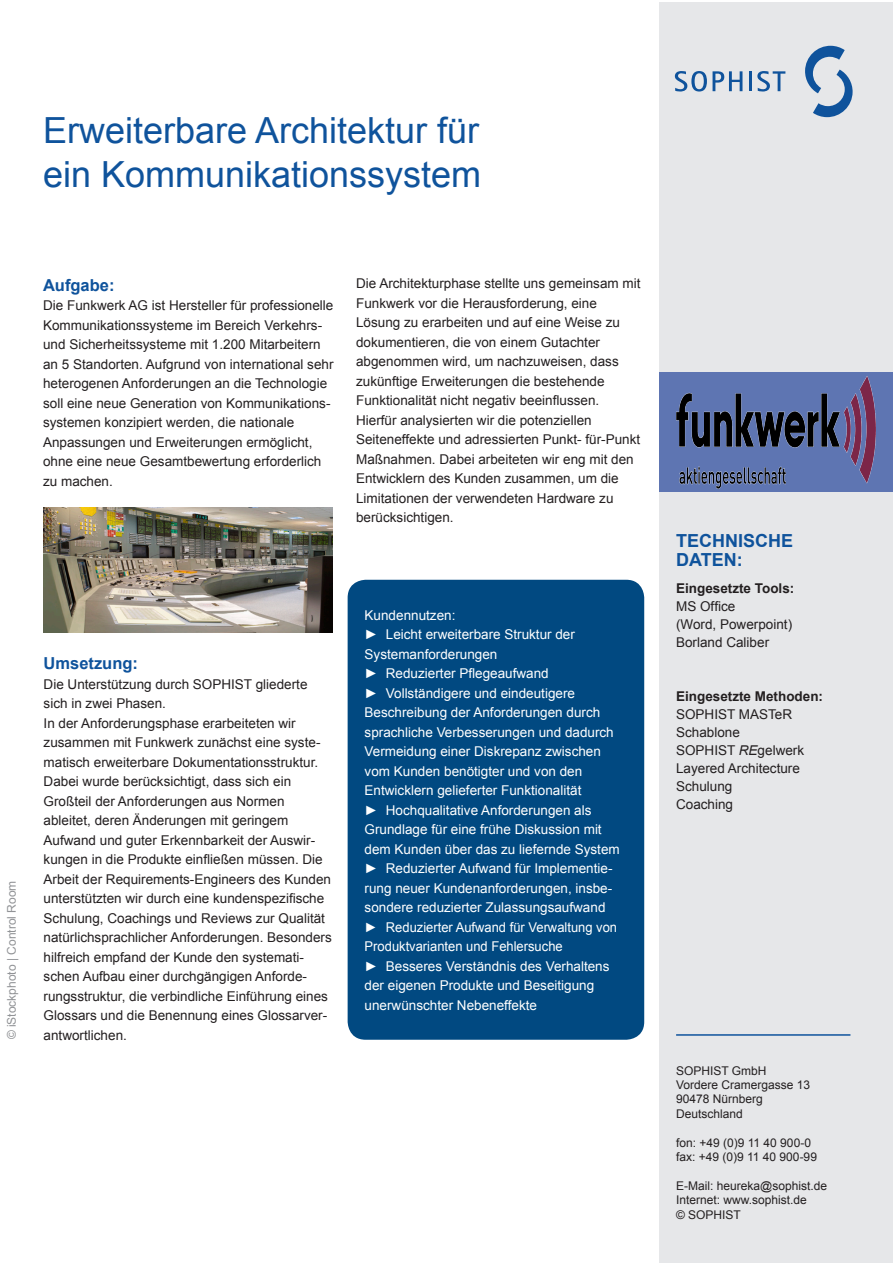
<style>
.page{position:relative;width:893px;height:1263px;background:#fff}
.page>*{position:absolute;margin:0;border:0;box-sizing:border-box;transform-origin:0 0}
.SOPHIST_Hauptübersch{font:36px/43.2px "Arial";color:#0f539c}
.SOPHIST_Standard_Übe{font:700 18px/19.5px "Arial";color:#0f539c}
.SOPHIST_Standard_Übe-2{font:700 16.5px "Arial";color:#0f539c}
.SOPHIST_Standard_Übe-3{font:13.5px/19.5px "Arial";color:#231f20}
.SOPHIST_Standard_Box{font:13.5px/19.5px "Arial";color:#fff}
.SOPHIST_Standard{font:13.5px "Arial";color:#231f20}
.SOPHIST_Standard_Box-2{font:13.5px/19.5px "Arial";color:#fff;scale:.96 1}
.SOPHIST_Standard-2{font:700 13.5px "Arial";color:#231f20}
.t1{font:12px "Arial";color:#231f20}
.SOPHIST_Standard-3{font:12px "Arial";color:#919396}
.s1{font-style:italic}
</style>
<div class="page">
<div style="left:659px;top:2px;width:234px;height:1261px;background:#e6e7e9"></div>
<hr style="left:676px;top:1034px;width:174px;height:2px;background:#0f539c">
<svg style="left:675px;top:71px;width:67px;height:21px"></svg>
<hr style="left:749px;top:71px;width:3px;height:20px;background:#0f539c">
<svg style="left:757px;top:71px;width:28px;height:21px"></svg>
<svg style="left:805px;top:46px;width:48px;height:71px"></svg>
<div style="left:659px;top:372px;width:234px;height:119px;background:#5e75b2"></div>
<img style="left:676px;top:376px;width:200px;height:112px">
<div style="left:348px;top:580px;width:296px;height:460px;background:#014981;border-radius:18px"></div>
<img style="left:44px;top:508px;width:288px;height:124px">
<p class="SOPHIST_Hauptübersch" style="left:43px;top:110px;width:440px">Erweiterbare Architektur für ein Kommunikationssystem</p>
<p class="SOPHIST_Standard_Übe-2" style="left:43px;top:274px;width:73px">Aufgabe:</p>
<p class="SOPHIST_Standard_Übe-3" style="left:43px;top:296px;width:292px">Die Funkwerk AG ist Hersteller für professionelle Kommunikationssysteme im Bereich Verkehrs&shy;und Sicherheitssysteme mit 1.200 Mitarbeitern an 5 Standorten. Aufgrund von international sehr heterogenen Anforderungen an die Technologie soll eine neue Generation von Kommunikations&shy;systemen konzipiert werden, die nationale Anpassungen und Erweiterungen ermöglicht, ohne eine neue Gesamtbewertung erforderlich zu machen.</p>
<p class="SOPHIST_Standard_Übe-3" style="left:356px;top:274px;width:286px">Die Architekturphase stellte uns gemeinsam mit Funkwerk vor die Herausforderung, eine Lösung zu erarbeiten und auf eine Weise zu dokumentieren, die von einem Gutachter abgenommen wird, um nachzuweisen, dass zukünftige Erweiterungen die bestehende Funktionalität nicht negativ beeinflussen.<br>Hierfür analysierten wir die potenziellen Seiteneffekte und adressierten Punkt- für-Punkt Maßnahmen. Dabei arbeiteten wir eng mit den Entwicklern des Kunden zusammen, um die Limitationen der verwendeten Hardware zu berücksichtigen.</p>
<p class="SOPHIST_Standard-3" style="left:4px;top:1039px;width:160px;rotate:-90deg">© iStockphoto | Control Room</p>
<p class="SOPHIST_Standard_Übe-2" style="left:44px;top:652px;width:96px">Umsetzung:</p>
<p class="SOPHIST_Standard_Übe-3" style="left:44px;top:674px;width:290px">Die Unterstützung durch SOPHIST gliederte sich in zwei Phasen.<br>In der Anforderungsphase erarbeiteten wir zusammen mit Funkwerk zunächst eine syste&shy;matisch erweiterbare Dokumentationsstruktur.<br>Dabei wurde berücksichtigt, dass sich ein Großteil der Anforderungen aus Normen ableitet, deren Änderungen mit geringem Aufwand und guter Erkennbarkeit der Auswir&shy;kungen in die Produkte einfließen müssen. Die Arbeit der Requirements-Engineers des Kunden unterstützten wir durch eine kundenspezifische Schulung, Coachings und Reviews zur Qualität natürlichsprachlicher Anforderungen. Besonders hilfreich empfand der Kunde den systemati&shy;schen Aufbau einer durchgängigen Anforde&shy;rungsstruktur, die verbindliche Einführung eines Glossars und die Benennung eines Glossarver&shy;antwortlichen.</p>
<p class="SOPHIST_Standard_Box" style="left:365px;top:605px;width:92px">Kundennutzen:</p>
<p class="SOPHIST_Standard_Box" style="left:365px;top:625px;width:212px">► Leicht erweiterbare Struktur der<br>Systemanforderungen</p>
<p class="SOPHIST_Standard_Box" style="left:365px;top:664px;width:186px">► Reduzierter Pflegeaufwand</p>
<p class="SOPHIST_Standard_Box" style="left:365px;top:683px;width:251px">► Vollständigere und eindeutigere Beschreibung der Anforderungen durch sprachliche Verbesserungen und dadurch Vermeidung einer Diskrepanz zwischen vom Kunden benötigter und von den Entwicklern gelieferter Funktionalität</p>
<p class="SOPHIST_Standard_Box" style="left:365px;top:800px;width:257px">► Hochqualitative Anforderungen als<br>Grundlage für eine frühe Diskussion mit dem Kunden über das zu liefernde System</p>
<p class="SOPHIST_Standard_Box" style="left:365px;top:859px;width:249px;text-align:justify">► Reduzierter Aufwand für Implementie&shy;rung neuer Kundenanforderungen, insbe&shy;sondere reduzierter Zulassungsaufwand</p>
<p class="SOPHIST_Standard_Box-2" style="left:365px;top:917px;width:265px">► Reduzierter Aufwand für Verwaltung von<br>Produktvarianten und Fehlersuche</p>
<p class="SOPHIST_Standard_Box" style="left:365px;top:956px;width:246px">► Besseres Verständnis des Verhaltens der eigenen Produkte und Beseitigung unerwünschter Nebeneffekte</p>
<p class="SOPHIST_Standard_Übe" style="left:676px;top:531px;width:118px">TECHNISCHE<br>DATEN:</p>
<p class="SOPHIST_Standard-2" style="left:676px;top:579px;width:120px">Eingesetzte Tools:</p>
<p class="SOPHIST_Standard" style="left:676px;top:597px;width:61px">MS Office</p>
<p class="SOPHIST_Standard" style="left:676px;top:615px;width:118px">(Word, Powerpoint)</p>
<p class="SOPHIST_Standard" style="left:676px;top:633px;width:95px">Borland Caliber</p>
<p class="SOPHIST_Standard-2" style="left:676px;top:687px;width:149px">Eingesetzte Methoden:</p>
<p class="SOPHIST_Standard" style="left:676px;top:705px;width:118px">SOPHIST MASTeR</p>
<p class="SOPHIST_Standard" style="left:676px;top:723px;width:65px">Schablone</p>
<p class="SOPHIST_Standard" style="left:676px;top:741px;width:130px">SOPHIST <span class="s1">RE</span>gelwerk</p>
<p class="SOPHIST_Standard" style="left:676px;top:759px;width:125px">Layered Architecture</p>
<p class="SOPHIST_Standard" style="left:676px;top:777px;width:58px">Schulung</p>
<p class="SOPHIST_Standard" style="left:676px;top:795px;width:59px">Coaching</p>
<p class="t1" style="left:676px;top:1062px;width:92px">SOPHIST GmbH</p>
<p class="t1" style="left:676px;top:1077px;width:136px">Vordere Cramergasse 13</p>
<p class="t1" style="left:676px;top:1091px;width:88px">90478 Nürnberg</p>
<p class="t1" style="left:676px;top:1106px;width:68px">Deutschland</p>
<p class="t1" style="left:676px;top:1134px;width:136px">fon: +49 (0)9 11 40 900-0</p>
<p class="t1" style="left:676px;top:1149px;width:142px">fax: +49 (0)9 11 40 900-99</p>
<p class="t1" style="left:676px;top:1178px;width:152px">E-Mail: heureka@sophist.de</p>
<p class="t1" style="left:676px;top:1192px;width:132px">Internet: www.sophist.de</p>
<p class="t1" style="left:676px;top:1206px;width:66px">© SOPHIST</p>
</div>
